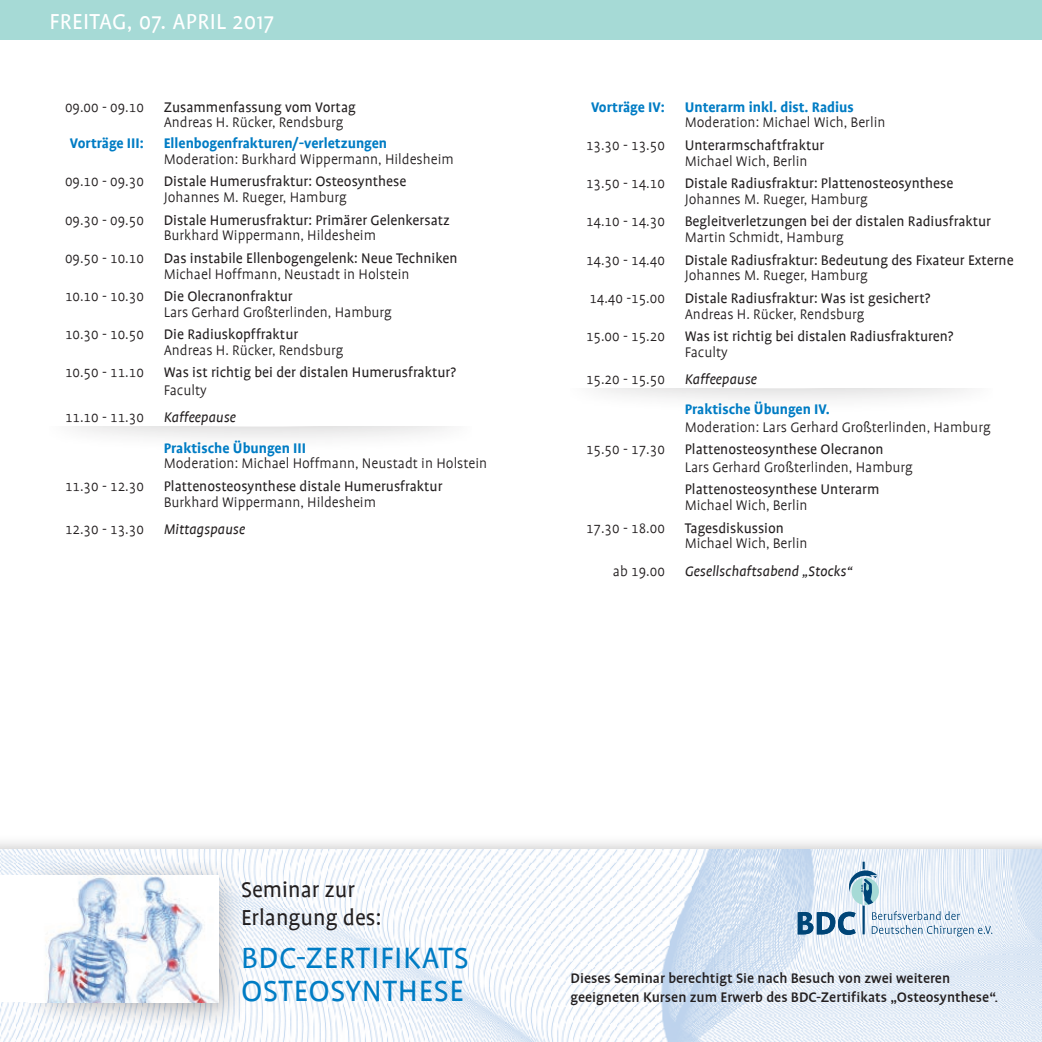
<style>
.page{position:relative;width:1042px;height:1042px;background:#fff}
.page>*{position:absolute;margin:0;border:0;box-sizing:border-box;transform-origin:0 0}
.t1{font:33.25px/33.2px "Profile";letter-spacing:.02em;color:#007cc4}
.t2{font:24.5px/28px "Profile";color:#231f20}
.t3{font:24.5px "Profile";letter-spacing:.015em;color:#fff}
.t4{font:15.75px "Profile";color:#231f20}
.t5{font:300 15.75px "Profile";color:#231f20}
.t6{font:300 15.75px "Profile SC";color:#231f20}
.t7{font:700 15.75px "Profile";color:#007cc4}
.t8{font:500 15.75px/19.2px "Profile";color:#231f20}
.t9{font:italic 15.75px "Profile";color:#231f20}
.s1{font-family:"Profile"}
</style>
<div class="page">
<div style="left:0;top:0;width:1042px;height:40px;background:#a6dad6"></div>
<div style="left:50px;top:426px;width:421px;height:23px;background:#231f20;opacity:.25"></div>
<svg style="left:56px;top:426px;width:410px;height:1px"></svg>
<div style="left:570px;top:388px;width:422px;height:23px;background:#231f20;opacity:.25"></div>
<svg style="left:577px;top:388px;width:410px;height:1px"></svg>
<div style="left:0;top:833px;width:1042px;height:209px;background:#231f20;opacity:.33"></div>
<img style="left:0;top:849px;width:1042px;height:193px">
<svg style="left:798px;top:861px;width:194px;height:75px"></svg>
<div style="left:14px;top:856px;width:235px;height:177px;background:#231f20;opacity:.44"></div>
<div style="left:0;top:875px;width:219px;height:127px;background:#fff"></div>
<img style="left:45px;top:876px;width:173px;height:126px">
<h2 class="t3" style="left:50px;top:9px;width:226px">FREITAG, 07. APRIL 2017</h2>
<p class="t6" style="left:65px;top:99px;width:80px">09.00 - 09.10</p>
<p class="t4" style="left:164px;top:99px;width:194px">Zusammenfassung vom Vortag</p>
<p class="t5" style="left:164px;top:115px;width:181px">Andreas H. Rücker, Rendsburg</p>
<p class="t7" style="left:70px;top:135px;width:75px">Vorträge III:</p>
<p class="t7" style="left:164px;top:135px;width:225px">Ellenbogenfrakturen/-verletzungen</p>
<p class="t5" style="left:164px;top:151px;width:292px">Moderation: Burkhard Wippermann, Hildesheim</p>
<p class="t6" style="left:65px;top:173px;width:80px">09.10 - 09.30</p>
<p class="t4" style="left:164px;top:173px;width:244px">Distale Humerusfraktur: Osteosynthese</p>
<p class="t5" style="left:164px;top:189px;width:185px">Johannes M. Rueger, Hamburg</p>
<p class="t6" style="left:65px;top:212px;width:80px">09.30 - 09.50</p>
<p class="t4" style="left:164px;top:212px;width:288px">Distale Humerusfraktur: Primärer Gelenkersatz</p>
<p class="t5" style="left:164px;top:227px;width:214px">Burkhard Wippermann, Hildesheim</p>
<p class="t6" style="left:65px;top:250px;width:80px">09.50 - 10.10</p>
<p class="t4" style="left:164px;top:250px;width:295px">Das instabile Ellenbogengelenk: Neue Techniken</p>
<p class="t5" style="left:164px;top:266px;width:247px">Michael Hoffmann, Neustadt in Holstein</p>
<p class="t6" style="left:65px;top:288px;width:80px">10.10 - 10.30</p>
<p class="t4" style="left:164px;top:288px;width:130px">Die Olecranonfraktur</p>
<p class="t5" style="left:164px;top:304px;width:230px">Lars Gerhard Großterlinden, Hamburg</p>
<p class="t6" style="left:65px;top:326px;width:80px">10.30 - 10.50</p>
<p class="t4" style="left:164px;top:326px;width:136px">Die Radiuskopffraktur</p>
<p class="t5" style="left:164px;top:342px;width:181px">Andreas H. Rücker, Rendsburg</p>
<p class="t6" style="left:65px;top:365px;width:80px">10.50 - 11.10</p>
<p class="t4" style="left:164px;top:364px;width:294px">Was ist richtig bei der distalen Humerusfraktur?</p>
<p class="t5" style="left:164px;top:382px;width:45px">Faculty</p>
<p class="t6" style="left:65px;top:409px;width:80px">11.10 - 11.30</p>
<p class="t9" style="left:164px;top:409px;width:74px">Kaffeepause</p>
<p class="t7" style="left:164px;top:439px;width:144px">Praktische Übungen III</p>
<p class="t5" style="left:164px;top:455px;width:325px">Moderation: Michael Hoffmann, Neustadt in Holstein</p>
<p class="t6" style="left:65px;top:478px;width:80px">11.30 - 12.30</p>
<p class="t4" style="left:164px;top:478px;width:280px">Plattenosteosynthese distale Humerusfraktur</p>
<p class="t5" style="left:164px;top:494px;width:214px">Burkhard Wippermann, Hildesheim</p>
<p class="t6" style="left:65px;top:521px;width:80px">12.30 - 13.30</p>
<p class="t9" style="left:164px;top:521px;width:83px">Mittagspause</p>
<p class="t7" style="left:591px;top:98px;width:75px">Vorträge IV:</p>
<p class="t7" style="left:685px;top:98px;width:171px">Unterarm inkl. dist. Radius</p>
<p class="t5" style="left:685px;top:115px;width:202px">Moderation: Michael Wich, Berlin</p>
<p class="t6" style="left:586px;top:137px;width:80px">13.30 - 13.50</p>
<p class="t4" style="left:685px;top:137px;width:141px">Unterarmschaftfraktur</p>
<p class="t5" style="left:685px;top:153px;width:124px">Michael Wich, Berlin</p>
<p class="t6" style="left:586px;top:175px;width:80px">13.50 - 14.10</p>
<p class="t4" style="left:685px;top:175px;width:270px">Distale Radiusfraktur: Plattenosteosynthese</p>
<p class="t5" style="left:685px;top:191px;width:185px">Johannes M. Rueger, Hamburg</p>
<p class="t6" style="left:586px;top:213px;width:80px">14.10 - 14.30</p>
<p class="t4" style="left:685px;top:213px;width:308px">Begleitverletzungen bei der distalen Radiusfraktur</p>
<p class="t5" style="left:685px;top:229px;width:160px">Martin Schmidt, Hamburg</p>
<p class="t6" style="left:586px;top:252px;width:80px">14.30 - 14.40</p>
<p class="t4" style="left:685px;top:252px;width:330px">Distale Radiusfraktur: Bedeutung des Fixateur Externe</p>
<p class="t5" style="left:685px;top:267px;width:185px">Johannes M. Rueger, Hamburg</p>
<p class="t6" style="left:589px;top:290px;width:77px">14.40 -15.00</p>
<p class="t4" style="left:685px;top:290px;width:247px">Distale Radiusfraktur: Was ist gesichert?</p>
<p class="t5" style="left:685px;top:306px;width:181px">Andreas H. Rücker, Rendsburg</p>
<p class="t6" style="left:586px;top:328px;width:80px">15.00 - 15.20</p>
<p class="t4" style="left:685px;top:328px;width:270px">Was ist richtig bei distalen Radiusfrakturen?</p>
<p class="t5" style="left:685px;top:344px;width:45px">Faculty</p>
<p class="t6" style="left:586px;top:371px;width:80px">15.20 - 15.50</p>
<p class="t9" style="left:685px;top:371px;width:74px">Kaffeepause</p>
<p class="t7" style="left:685px;top:401px;width:147px">Praktische Übungen IV.</p>
<p class="t5" style="left:685px;top:419px;width:307px">Moderation: Lars Gerhard Großterlinden, Hamburg</p>
<p class="t6" style="left:586px;top:441px;width:80px">15.50 - 17.30</p>
<p class="t4" style="left:685px;top:441px;width:200px">Plattenosteosynthese Olecranon</p>
<p class="t5" style="left:685px;top:459px;width:230px">Lars Gerhard Großterlinden, Hamburg</p>
<p class="t4" style="left:685px;top:481px;width:196px">Plattenosteosynthese Unterarm</p>
<p class="t5" style="left:685px;top:497px;width:124px">Michael Wich, Berlin</p>
<p class="t6" style="left:586px;top:520px;width:80px">17.30 - 18.00</p>
<p class="t4" style="left:685px;top:519px;width:101px">Tagesdiskussion</p>
<p class="t5" style="left:685px;top:535px;width:124px">Michael Wich, Berlin</p>
<p class="t6" style="left:613px;top:563px;width:53px"><span class="s1">ab</span> 19.00</p>
<p class="t9" style="left:685px;top:563px;width:169px">Gesellschaftsabend „Stocks“</p>
<h2 class="t2" style="left:241px;top:875px;width:142px">Seminar zur<br>Erlangung des:</h2>
<h1 class="t1" style="left:241px;top:941px;width:229px">BDC-ZERTIFIKATS<br>OSTEOSYNTHESE</h1>
<p class="t8" style="left:570px;top:968px;width:429px">Dieses Seminar berechtigt Sie nach Besuch von zwei weiteren geeigneten Kursen zum Erwerb des BDC-Zertifikats „Osteosynthese“.</p>
</div>
